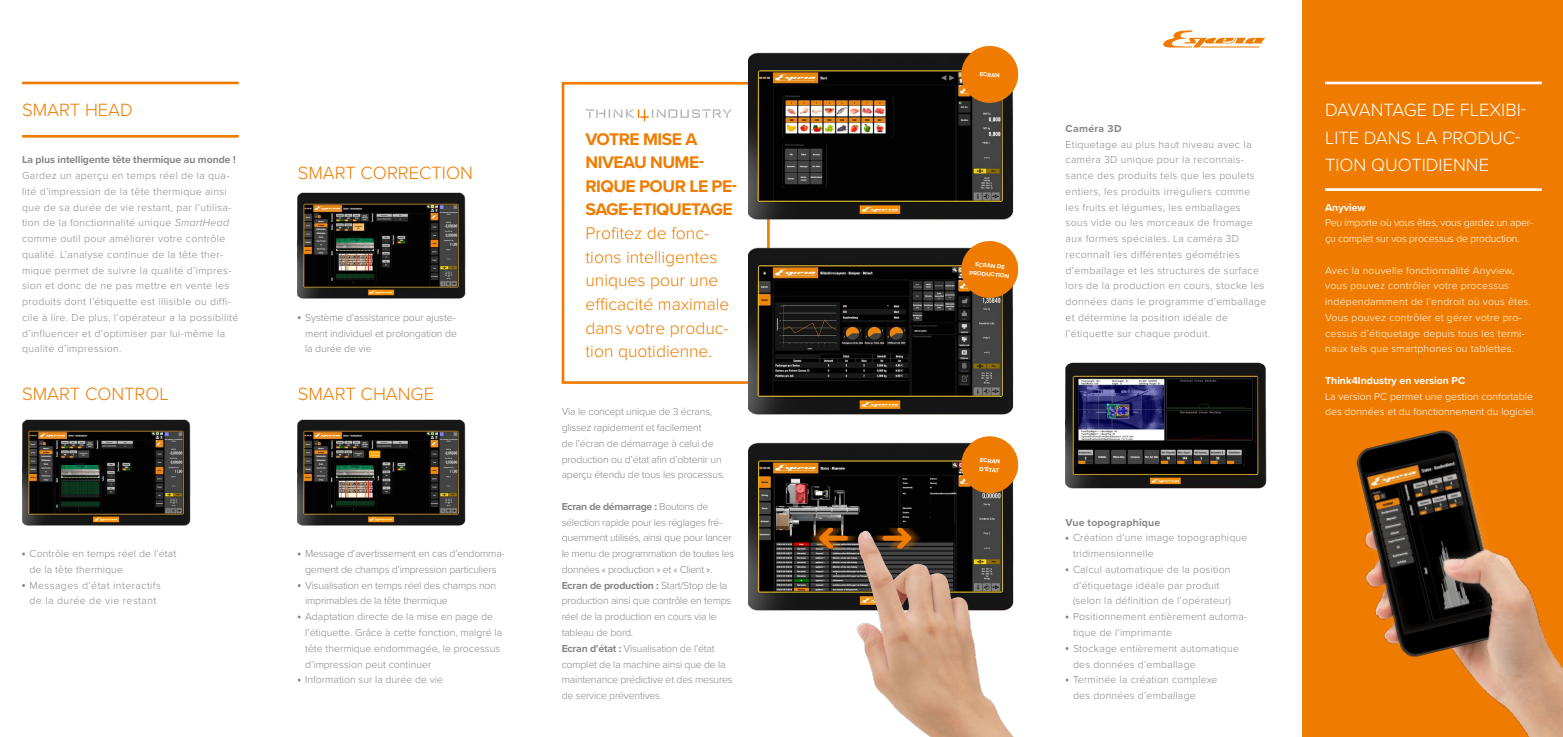
<style>
.page{position:relative;width:1563px;height:737px;background:#fff}
.page>*{position:absolute;margin:0;border:0;box-sizing:border-box;transform-origin:0 0}
.t1{font:300 18.38px/27.1px "Proxima Nova";color:#fff}
.t2{font:300 18.38px "Proxima Nova";color:#ef7c00}
.t3{font:300 17.5px/23.6px "Proxima Nova";color:#ef7c00}
.t4{font:700 17.5px/23.6px "Proxima Nova";letter-spacing:-.03em;color:#ef7c00}
.t5{font:300 10.5px/15.8px "Proxima Nova";letter-spacing:.02em;color:#878786}
.t6{font:300 10.5px/15.8px "Proxima Nova";letter-spacing:-.02em;color:#878786}
.t7{font:300 10.5px/15.8px "Proxima Nova";color:#878786}
.t8{font:300 10.5px/15.8px "Proxima Nova";letter-spacing:.02em;color:#fff}
.t9{font:300 10.5px/15.8px "Proxima Nova";letter-spacing:.04em;color:#878786}
.t10{font:300 10.5px/15.8px "Proxima Nova";color:#fff}
.t11{font:300 10.5px/15.8px "Proxima Nova";letter-spacing:-.02em;color:#fff}
.t12{font:700 10.5px "Proxima Nova";letter-spacing:-.01em;color:#878786}
.t13{font:700 10.5px "Proxima Nova";color:#fff}
.t14{font:700 10.5px "Proxima Nova";letter-spacing:.02em;color:#878786}
.t15{font:700 10.5px "Proxima Nova";letter-spacing:.03em;color:#878786}
.t16{font:700 6.12px/8.8px "Proxima Nova";color:#fff;text-align:center}
.s1{font-style:italic}
.s2{font-weight:700}
</style>
<div class="page">
<img style="left:298px;top:192px;width:168px;height:107px">
<img style="left:298px;top:419px;width:168px;height:107px">
<img style="left:22px;top:419px;width:168px;height:107px">
<div style="left:1302px;top:0;width:261px;height:737px;background:#ef7c00"></div>
<hr style="left:1325px;top:188px;width:216px;height:3px;background:#fff">
<hr style="left:1325px;top:82px;width:216px;height:2px;background:#fff">
<hr style="left:22px;top:135px;width:217px;height:3px;background:#ef7c00">
<hr style="left:22px;top:82px;width:217px;height:2px;background:#ef7c00">
<div style="left:562px;top:82px;width:208px;height:302px;border:3px solid #ef7c00"></div>
<img style="left:748px;top:52px;width:266px;height:179px">
<img style="left:748px;top:240px;width:266px;height:175px">
<img style="left:748px;top:442px;width:212px;height:169px">
<svg style="left:585px;top:109px;width:146px;height:12px"></svg>
<img style="left:1356px;top:430px;width:207px;height:307px">
<img style="left:778px;top:480px;width:236px;height:257px">
<svg style="left:960px;top:45px;width:59px;height:59px;background:#dc8629"></svg>
<svg style="left:960px;top:240px;width:59px;height:59px;background:#dc8629"></svg>
<svg style="left:960px;top:436px;width:59px;height:58px;background:#dc8426"></svg>
<svg style="left:1163px;top:30px;width:102px;height:18px"></svg>
<img style="left:1065px;top:362px;width:201px;height:127px">
<h1 class="t2" style="left:22px;top:96px;width:112px">SMART HEAD</h1>
<p class="t12" style="left:22px;top:152px;width:215px">La plus intelligente tête thermique au monde !</p>
<p class="t5" style="left:22px;top:167px;width:218px">Gardez un aperçu en temps réel de la qua&shy;lité d’impression de la tête thermique ainsi que de sa durée de vie restant, par l’utilisa&shy;tion de la fonctionnalité unique <span class="s1">SmartHead </span>comme outil pour améliorer votre contrôle qualité. L’analyse continue de la tête ther&shy;mique permet de suivre la qualité d’impres&shy;sion et donc de ne pas mettre en vente les produits dont l’étiquette est illisible ou diffi&shy;cile à lire. De plus, l’opérateur a la possibilité d’influencer et d’optimiser par lui-même la qualité d’impression.</p>
<h1 class="t2" style="left:298px;top:159px;width:177px">SMART CORRECTION</h1>
<p class="t5" style="left:305px;top:309px;width:153px;text-align:justify">Système d’assistance pour ajuste&shy;ment individuel et prolongation de la durée de vie</p>
<h1 class="t2" style="left:22px;top:380px;width:148px">SMART CONTROL</h1>
<h1 class="t2" style="left:298px;top:380px;width:138px">SMART CHANGE</h1>
<p class="t9" style="left:30px;top:545px;width:148px">Contrôle en temps réel de l’état de la tête thermique<br>Messages d’état interactifs<br>de la durée de vie restant</p>
<p class="t7" style="left:305px;top:545px;width:201px">Message d’avertissement en cas d’endomma&shy;gement de champs d’impression particuliers Visualisation en temps réel des champs non imprimables de la tête thermique<br>Adaptation directe de la mise en page de l’étiquette. Grâce à cette fonction, malgré la tête thermique endommagée, le processus d’impression peut continuer<br>Information sur la durée de vie</p>
<h2 class="t4" style="left:585px;top:126px;width:153px">VOTRE MISE A<br>NIVEAU NUME-<br>RIQUE POUR LE PE-<br>SAGE-ETIQUETAGE</h2>
<h2 class="t3" style="left:585px;top:220px;width:145px">Profitez de fonc&shy;tions intelligentes uniques pour une efficacité maximale dans votre produc&shy;tion quotidienne.</h2>
<p class="t6" style="left:562px;top:403px;width:165px">Via le concept unique de 3 écrans, glissez rapidement et facilement<br>de l’écran de démarrage à celui de production ou d’état afin d’obtenir un aperçu étendu de tous les processus.</p>
<p class="t6" style="left:562px;top:498px;width:174px"><span class="s2">Ecran de démarrage :</span> Boutons de sélection rapide pour les réglages fré&shy;quemment utilisés, ainsi que pour lancer le menu de programmation de toutes les données « production » et « Client ».<br><span class="s2">Ecran de production :</span> Start/Stop de la production ainsi que contrôle en temps réel de la production en cours via le tableau de bord.<br><span class="s2">Ecran d’état :</span> Visualisation de l’état complet de la machine ainsi que de la maintenance prédictive et des mesures de service préventives.</p>
<p class="t16" style="left:980px;top:69px;width:22px;rotate:5deg">ECRAN</p>
<p class="t16" style="left:970px;top:259px;width:41px;rotate:5deg">ECRAN DE<br>PRODUCTION</p>
<p class="t16" style="left:980px;top:455px;width:22px;text-align:left;rotate:5deg">ECRAN<br>D’ÉTAT</p>
<p class="t15" style="left:1065px;top:120px;width:58px">Caméra 3D</p>
<p class="t5" style="left:1065px;top:136px;width:202px">Etiquetage au plus haut niveau avec la caméra 3D unique pour la reconnais&shy;sance des produits tels que les poulets entiers, les produits irréguliers comme les fruits et légumes, les emballages<br>sous vide ou les morceaux de fromage aux formes spéciales. La caméra 3D reconnaît les différentes géométries d’emballage et les structures de surface lors de la production en cours, stocke les données dans le programme d’emballage et détermine la position idéale de l’étiquette sur chaque produit.</p>
<p class="t14" style="left:1065px;top:514px;width:96px">Vue topographique</p>
<p class="t5" style="left:1073px;top:529px;width:176px">Création d’une image topographique tridimensionnelle<br>Calcul automatique de la position d’étiquetage idéale par produit (selon la définition de l’opérateur)<br>Positionnement entièrement automa&shy;tique de l’imprimante<br>Stockage entièrement automatique des données d’emballage<br>Terminée la création complexe<br>des données d’emballage</p>
<h1 class="t1" style="left:1325px;top:96px;width:203px">DAVANTAGE DE FLEXIBI-<br>LITE DANS LA PRODUC-<br>TION QUOTIDIENNE</h1>
<p class="t13" style="left:1325px;top:199px;width:42px">Anyview</p>
<p class="t11" style="left:1325px;top:214px;width:210px">Peu importe où vous êtes, vous gardez un aper&shy;çu complet sur vos processus de production.</p>
<p class="t8" style="left:1325px;top:262px;width:207px">Avec la nouvelle fonctionnalité Anyview, vous pouvez contrôler votre processus indépendamment de l’endroit où vous êtes.<br>Vous pouvez contrôler et gérer votre pro&shy;cessus d’étiquetage depuis tous les termi&shy;naux tels que smartphones ou tablettes.</p>
<p class="t13" style="left:1325px;top:372px;width:142px">Think4Industry en version PC</p>
<p class="t10" style="left:1325px;top:388px;width:212px">La version PC permet une gestion confortable des données et du fonctionnement du logiciel.</p>
</div>
